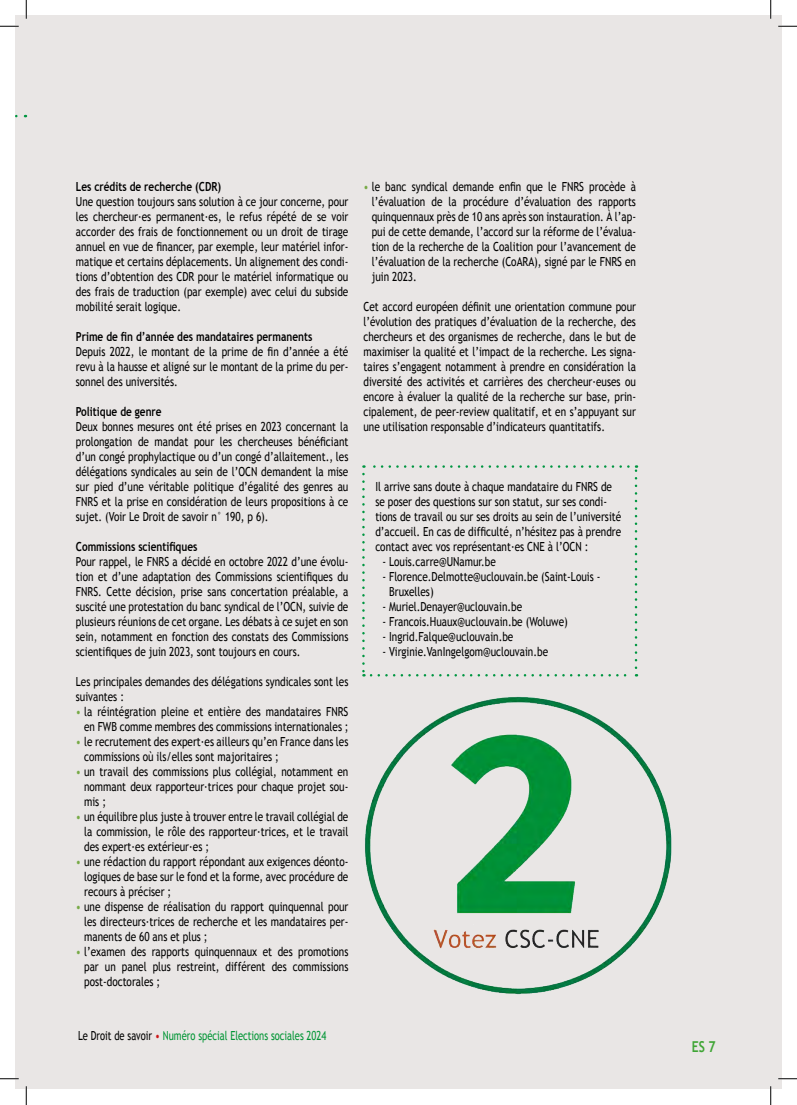
<style>
.page{position:relative;width:797px;height:1105px;background:#fff}
.page>*{position:absolute;margin:0;border:0;box-sizing:border-box;transform-origin:0 0}
.t1{font:700 15px "Trebuchet MS";color:#3fa535;scale:.81 1}
.t2{font:12.5px/15px "Trebuchet MS";color:#000;text-align:justify;scale:.8 1}
.t3{font:700 12.5px "Trebuchet MS";color:#000;scale:.8 1}
.t4{font:12.5px "Trebuchet MS";color:#009534;scale:.75 1}
.s1{color:#78aa47}
.s2{color:#000}
.s3{color:#cd1719}
</style>
<div class="page">
<div style="left:26px;top:16px;width:755px;height:1073px;background:#e9e6e5"></div>
<div style="left:16px;top:16px;width:10px;height:1073px;background:#e9e6e5"></div>
<svg style="left:362px;top:474px;width:3px;height:202px"></svg>
<svg style="left:371px;top:674px;width:266px;height:2px"></svg>
<svg style="left:634px;top:465px;width:3px;height:203px"></svg>
<svg style="left:363px;top:465px;width:265px;height:3px"></svg>
<img style="left:365px;top:696px;width:307px;height:299px">
<svg style="left:16px;top:115px;width:12px;height:2px"></svg>
<svg style="left:0;top:25px;width:19px;height:2px"></svg>
<svg style="left:778px;top:25px;width:19px;height:2px"></svg>
<svg style="left:0;top:1078px;width:19px;height:1px"></svg>
<svg style="left:778px;top:1078px;width:19px;height:1px"></svg>
<svg style="left:25px;top:0;width:2px;height:19px"></svg>
<svg style="left:25px;top:1086px;width:2px;height:19px"></svg>
<svg style="left:770px;top:0;width:1px;height:19px"></svg>
<svg style="left:770px;top:1086px;width:1px;height:19px"></svg>
<p class="t3" style="left:76px;top:179px;width:183px">Les crédits de recherche (CDR)</p>
<p class="t2" style="left:76px;top:194px;width:342px">Une question toujours sans solution à ce jour concerne, pour les chercheur·es permanent·es, le refus répété de se voir accorder des frais de fonctionnement ou un droit de tirage annuel en vue de financer, par exemple, leur matériel infor&shy;matique et certains déplacements. Un alignement des condi&shy;tions d’obtention des CDR pour le matériel informatique ou des frais de traduction (par exemple) avec celui du subside mobilité serait logique.</p>
<p class="t3" style="left:76px;top:329px;width:297px">Prime de fin d’année des mandataires permanents</p>
<p class="t2" style="left:76px;top:344px;width:342px">Depuis 2022, le montant de la prime de fin d’année a été revu à la hausse et aligné sur le montant de la prime du per&shy;sonnel des universités.</p>
<p class="t3" style="left:76px;top:404px;width:109px">Politique de genre</p>
<p class="t2" style="left:76px;top:419px;width:342px">Deux bonnes mesures ont été prises en 2023 concernant la prolongation de mandat pour les chercheuses bénéficiant d’un congé prophylactique ou d’un congé d’allaitement., les délégations syndicales au sein de l’OCN demandent la mise sur pied d’une véritable politique d’égalité des genres au FNRS et la prise en considération de leurs propositions à ce sujet. (Voir Le Droit de savoir n° 190, p 6).</p>
<p class="t3" style="left:76px;top:539px;width:153px">Commissions scientifiques</p>
<p class="t2" style="left:76px;top:554px;width:342px">Pour rappel, le FNRS a décidé en octobre 2022 d’une évolu&shy;tion et d’une adaptation des Commissions scientifiques du FNRS. Cette décision, prise sans concertation préalable, a suscité une protestation du banc syndical de l’OCN, suivie de plusieurs réunions de cet organe. Les débats à ce sujet en son sein, notamment en fonction des constats des Commissions scientifiques de juin 2023, sont toujours en cours.</p>
<p class="t2" style="left:76px;top:674px;width:342px">Les principales demandes des délégations syndicales sont les suivantes :</p>
<p class="t2" style="left:76px;top:704px;width:342px;text-align:right"><span class="s1">•</span> la réintégration pleine et entière des mandataires FNRS en FWB comme membres des commissions internationales ;</p>
<p class="t2" style="left:84px;top:734px;width:332px;text-indent:-8px"><span class="s1">•</span> le recrutement des expert·es ailleurs qu’en France dans les commissions où ils/elles sont majoritaires ;</p>
<p class="t2" style="left:84px;top:764px;width:332px;text-indent:-8px"><span class="s1">•</span> un travail des commissions plus collégial, notamment en nommant deux rapporteur·trices pour chaque projet sou&shy;mis ;</p>
<p class="t2" style="left:84px;top:809px;width:332px;text-indent:-8px"><span class="s1">•</span> un équilibre plus juste à trouver entre le travail collégial de la commission, le rôle des rapporteur·trices, et le travail des expert·es extérieur·es ;</p>
<p class="t2" style="left:84px;top:854px;width:332px;text-indent:-8px"><span class="s1">•</span> une rédaction du rapport répondant aux exigences déonto&shy;logiques de base sur le fond et la forme, avec procédure de recours à préciser ;</p>
<p class="t2" style="left:84px;top:899px;width:332px;text-indent:-8px"><span class="s1">•</span> une dispense de réalisation du rapport quinquennal pour les directeurs·trices de recherche et les mandataires per&shy;manents de 60 ans et plus ;</p>
<p class="t2" style="left:84px;top:944px;width:332px;text-indent:-8px"><span class="s1">•</span> l’examen des rapports quinquennaux et des promotions par un panel plus restreint, différent des commissions post-doctorales ;</p>
<p class="t2" style="left:372px;top:179px;width:332px;text-indent:-8px"><span class="s1">•</span> le banc syndical demande enfin que le FNRS procède à l’évaluation de la procédure d’évaluation des rapports quinquennaux près de 10 ans après son instauration. À l’ap&shy;pui de cette demande, l’accord sur la réforme de l’évalua&shy;tion de la recherche de la Coalition pour l’avancement de l’évaluation de la recherche (CoARA), signé par le FNRS en juin 2023.</p>
<p class="t2" style="left:363px;top:299px;width:342px">Cet accord européen définit une orientation commune pour l’évolution des pratiques d’évaluation de la recherche, des chercheurs et des organismes de recherche, dans le but de maximiser la qualité et l’impact de la recherche. Les signa&shy;taires s’engagent notamment à prendre en considération la diversité des activités et carrières des chercheur·euses ou encore à évaluer la qualité de la recherche sur base, prin&shy;cipalement, de peer-review qualitatif, et en s’appuyant sur une utilisation responsable d’indicateurs quantitatifs.</p>
<p class="t2" style="left:375px;top:479px;width:309px;text-align:left">Il arrive sans doute à chaque mandataire du FNRS de se poser des questions sur son statut, sur ses condi&shy;tions de travail ou sur ses droits au sein de l’université d’accueil. En cas de difficulté, n’hésitez pas à prendre contact avec vos représentant·es CNE à l’OCN :</p>
<p class="t2" style="left:382px;top:554px;width:143px">- Louis.carre@UNamur.be</p>
<p class="t2" style="left:389px;top:569px;width:266px;text-indent:-7px">- Florence.Delmotte@uclouvain.be (Saint-Louis -<br>Bruxelles)</p>
<p class="t2" style="left:382px;top:599px;width:176px">- Muriel.Denayer@uclouvain.be</p>
<p class="t2" style="left:382px;top:614px;width:233px">- Francois.Huaux@uclouvain.be (Woluwe)</p>
<p class="t2" style="left:382px;top:629px;width:165px">- Ingrid.Falque@uclouvain.be</p>
<p class="t2" style="left:382px;top:644px;width:209px">- Virginie.VanIngelgom@uclouvain.be</p>
<p class="t4" style="left:76px;top:1028px;width:307px"><span class="s2">Le Droit de savoir</span> <span class="s3">•</span> Octob e <span class="s3">•</span> Décembre 2023 <span class="s3">•</span> n°195</p>
<p class="t4" style="left:78px;top:1028px;width:332px"><span class="s2">Le Droit de savoir</span> <span class="s3">•</span> Numéro spécial Elections sociales 2024</p>
<p class="t1" style="left:691px;top:1038px;width:31px">ES 7</p>
<p class="t1" style="left:697px;top:1038px;width:19px">15</p>
</div>
